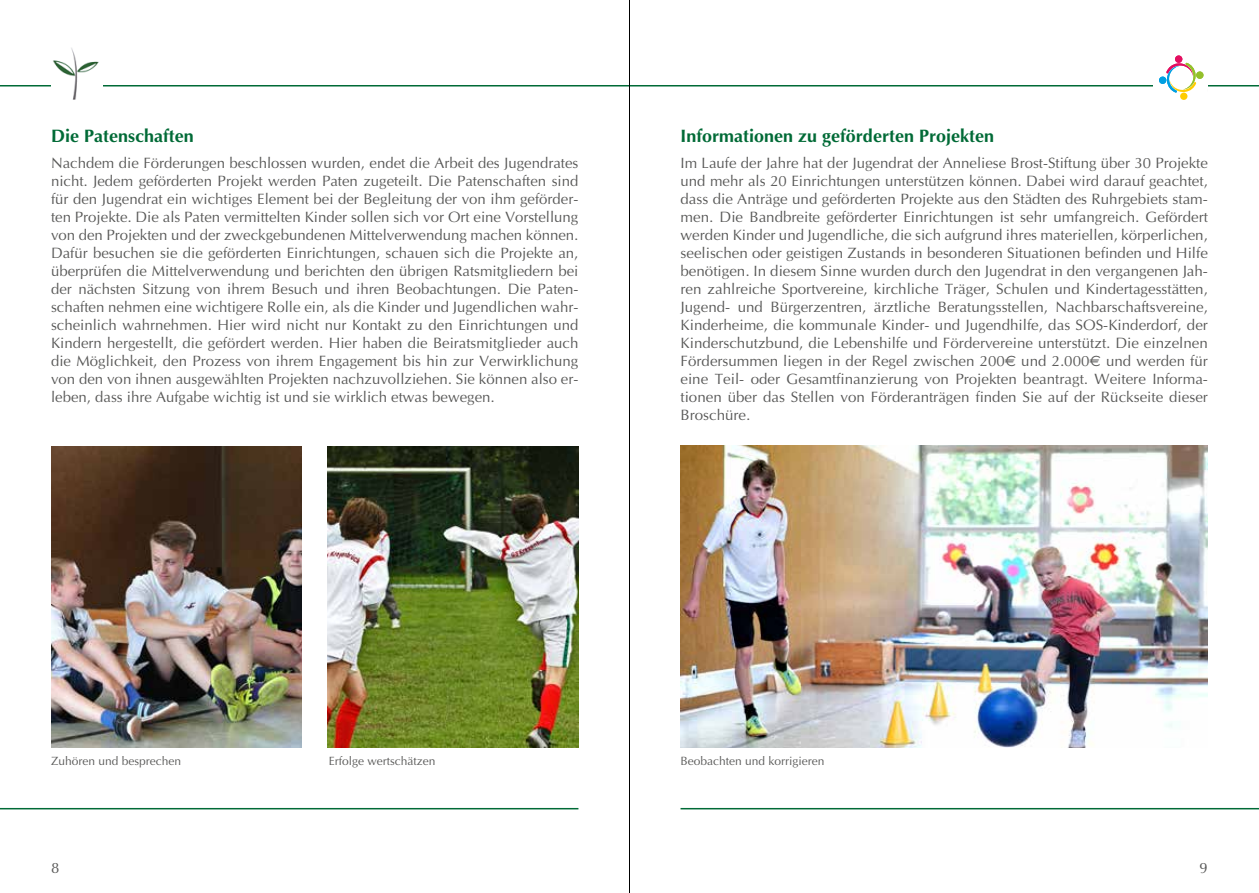
<style>
.page{position:relative;width:1259px;height:893px;background:#fff}
.page>*{position:absolute;margin:0;border:0;box-sizing:border-box;transform-origin:0 0}
.t1{font:700 18px "Optima";color:#006a36}
.t2{font:15px/18px "Optima";color:#575756;text-align:justify}
.t3{font:12px "Optima";color:#575756}
.s1{font-family:"Euro Sans"}
</style>
<div class="page">
<img style="left:51px;top:446px;width:251px;height:301px">
<img style="left:327px;top:447px;width:251px;height:300px">
<hr style="left:0;top:85px;width:1259px;height:1px;background:#006a36">
<hr style="left:0;top:808px;width:578px;height:1px;background:#006a36">
<hr style="left:680px;top:808px;width:579px;height:1px;background:#006a36">
<img style="left:51px;top:48px;width:51px;height:52px">
<img style="left:680px;top:446px;width:528px;height:301px">
<div style="left:1153px;top:55px;width:54px;height:45px;background:#fff"></div>
<svg style="left:1159px;top:55px;width:49px;height:45px"></svg>
<hr style="left:629px;top:0;width:1px;height:893px;background:#000">
<p class="t1" style="left:51px;top:124px;width:144px">Die Patenschaften</p>
<p class="t2" style="left:51px;top:154px;width:529px">Nachdem die Förderungen beschlossen wurden, endet die Arbeit des Jugendrates nicht. Jedem geförderten Projekt werden Paten zugeteilt. Die Patenschaften sind für den Jugendrat ein wichtiges Element bei der Begleitung der von ihm geförder&shy;ten Projekte. Die als Paten vermittelten Kinder sollen sich vor Ort eine Vorstellung von den Projekten und der zweckgebundenen Mittelverwendung machen können.<br>Dafür besuchen sie die geförderten Einrichtungen, schauen sich die Projekte an, überprüfen die Mittelverwendung und berichten den übrigen Ratsmitgliedern bei der nächsten Sitzung von ihrem Besuch und ihren Beobachtungen. Die Paten&shy;schaften nehmen eine wichtigere Rolle ein, als die Kinder und Jugendlichen wahr&shy;scheinlich wahrnehmen. Hier wird nicht nur Kontakt zu den Einrichtungen und Kindern hergestellt, die gefördert werden. Hier haben die Beiratsmitglieder auch die Möglichkeit, den Prozess von ihrem Engagement bis hin zur Verwirklichung von den von ihnen ausgewählten Projekten nachzuvollziehen. Sie können also er&shy;leben, dass ihre Aufgabe wichtig ist und sie wirklich etwas bewegen.</p>
<p class="t1" style="left:680px;top:124px;width:315px">Informationen zu geförderten Projekten</p>
<p class="t2" style="left:680px;top:154px;width:529px">Im Laufe der Jahre hat der Jugendrat der Anneliese Brost-Stiftung über 30 Projekte und mehr als 20 Einrichtungen unterstützen können. Dabei wird darauf geachtet, dass die Anträge und geförderten Projekte aus den Städten des Ruhrgebiets stam&shy;men. Die Bandbreite geförderter Einrichtungen ist sehr umfangreich. Gefördert werden Kinder und Jugendliche, die sich aufgrund ihres materiellen, körperlichen, seelischen oder geistigen Zustands in besonderen Situationen befinden und Hilfe benötigen. In diesem Sinne wurden durch den Jugendrat in den vergangenen Jah&shy;ren zahlreiche Sportvereine, kirchliche Träger, Schulen und Kindertagesstätten, Jugend- und Bürgerzentren, ärztliche Beratungsstellen, Nachbarschaftsvereine, Kinderheime, die kommunale Kinder- und Jugendhilfe, das SOS-Kinderdorf, der Kinderschutzbund, die Lebenshilfe und Fördervereine unterstützt. Die einzelnen Fördersummen liegen in der Regel zwischen 200<span class="s1">€</span> und 2.000<span class="s1">€</span> und werden für eine Teil- oder Gesamtfinanzierung von Projekten beantragt. Weitere Informa&shy;tionen über das Stellen von Förderanträgen finden Sie auf der Rückseite dieser Broschüre.</p>
<p class="t3" style="left:51px;top:754px;width:132px">Zuhören und besprechen</p>
<p class="t3" style="left:329px;top:754px;width:108px">Erfolge wertschätzen</p>
<p class="t3" style="left:680px;top:754px;width:146px">Beobachten und korrigieren</p>
<p class="t2" style="left:51px;top:859px;width:10px">8</p>
<p class="t2" style="left:1199px;top:859px;width:10px">9</p>
</div>
